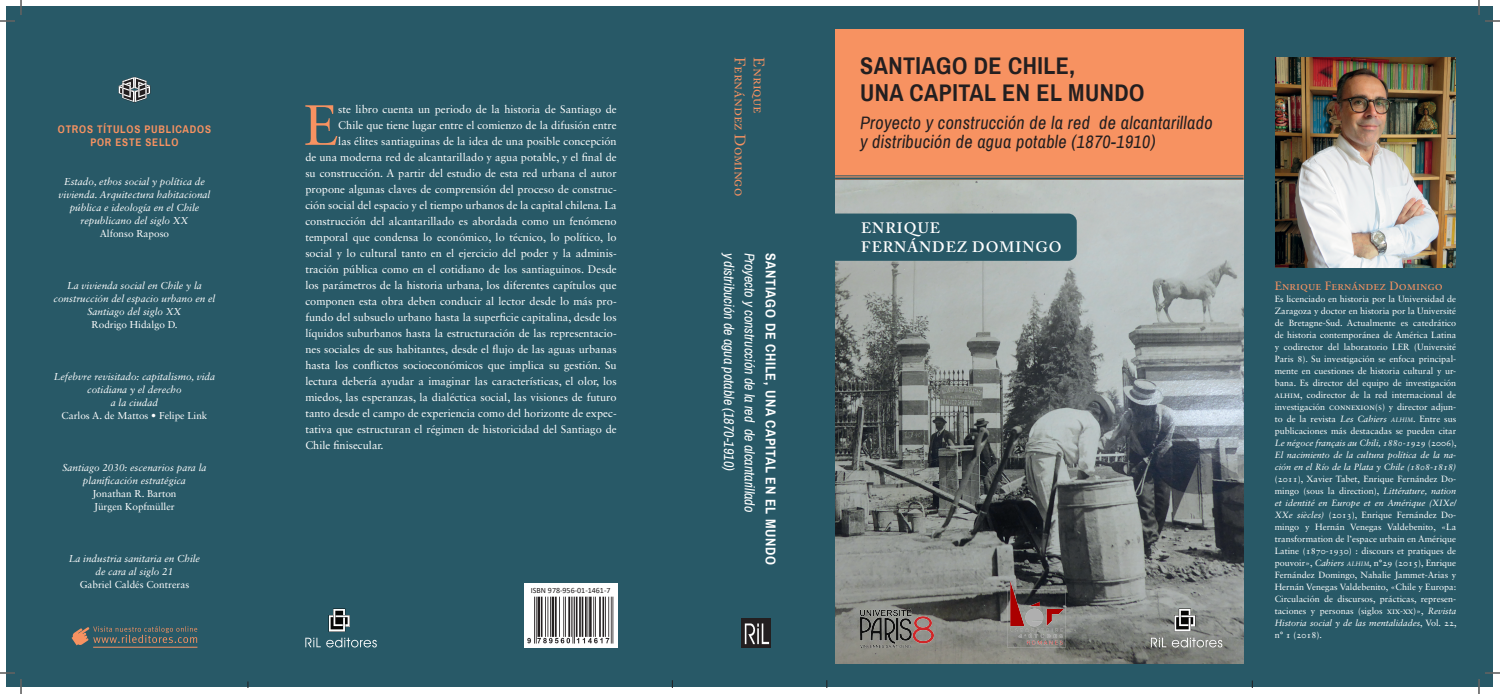
<style>
.page{position:relative;width:1500px;height:694px;background:#fff}
.page>*{position:absolute;margin:0;border:0;box-sizing:border-box;transform-origin:0 0}
.t1{font:56.8px "Sabon LT Std";color:#f79261}
.t2{font:700 24px/27px "Archivo Narrow";letter-spacing:.02em;color:#231f20}
.t3{font:italic 18px/19px "Archivo Narrow";letter-spacing:.02em;color:#231f20}
.t4{font:15px "Adobe Caslon Pro";color:#f79261}
.t5{font:600 15px "Adobe Caslon Pro";letter-spacing:.065em;color:#fff}
.t6{font:italic 14px "Archivo Narrow";color:#fff}
.t7{font:700 14px "Archivo Narrow";letter-spacing:.05em;color:#fff}
.Titulo{font:12px "Sabon LT Std";color:#f79261}
.t8{font:11px "Sabon LT Std";color:#fff}
.t9{font:700 11px "Archivo Narrow";letter-spacing:.07em;color:#f79261}
.t10{font:italic 10px/13px "Sabon LT Std";color:#fff;text-align:center}
.t11{font:10px "Sabon LT Std";color:#fff}
.Titulo-2{font:9px/12px "Sabon LT Std";color:#fff;text-align:justify}
.t12{font:8px "Calibri";color:#231f20}
.s1{font-style:italic}
.s2{font-style:italic;font-size:6.3px}
</style>
<div class="page">
<div style="left:7px;top:7px;width:1485px;height:680px;background:#285967"></div>
<hr style="left:93px;top:647px;width:104px;height:1px;background:#f79261">
<svg style="left:71px;top:626px;width:126px;height:19px"></svg>
<img style="left:118px;top:76px;width:33px;height:27px">
<img style="left:835px;top:180px;width:408px;height:483px">
<div style="left:835px;top:30px;width:408px;height:150px;background:#f79261"></div>
<hr style="left:835px;top:178px;width:408px;height:2px;background:#285967">
<hr style="left:835px;top:176px;width:408px;height:1px;background:#285967">
<img style="left:741px;top:619px;width:29px;height:28px">
<div style="left:524px;top:583px;width:93px;height:64px;background:#fff"></div>
<img style="left:527px;top:596px;width:87px;height:48px">
<svg style="left:328px;top:609px;width:22px;height:23px"></svg>
<svg style="left:305px;top:638px;width:72px;height:9px"></svg>
<svg style="left:1173px;top:609px;width:22px;height:23px"></svg>
<svg style="left:1150px;top:638px;width:72px;height:9px"></svg>
<svg style="left:835px;top:214px;width:241px;height:47px"></svg>
<img style="left:1000px;top:578px;width:77px;height:77px">
<img style="left:860px;top:609px;width:73px;height:39px">
<img style="left:1275px;top:57px;width:180px;height:211px">
<svg style="left:0;top:0;width:22px;height:22px"></svg>
<svg style="left:0;top:672px;width:22px;height:22px"></svg>
<svg style="left:1477px;top:0;width:22px;height:22px"></svg>
<svg style="left:1478px;top:672px;width:21px;height:22px"></svg>
<p class="t9" style="left:58px;top:123px;width:155px">OTROS TÍTULOS PUBLICADOS</p>
<p class="t9" style="left:90px;top:136px;width:90px">POR ESTE SELLO</p>
<p class="t10" style="left:59px;top:175px;width:153px">Estado, ethos social y política de vivienda. Arquitectura habitacional pública e ideología en el Chile republicano del siglo XX</p>
<p class="t11" style="left:100px;top:228px;width:71px">Alfonso Raposo</p>
<p class="t10" style="left:54px;top:279px;width:163px">La vivienda social en Chile y la construcción del espacio urbano en el<br>Santiago del siglo XX</p>
<p class="t11" style="left:91px;top:319px;width:88px">Rodrigo Hidalgo D.</p>
<p class="t10" style="left:54px;top:370px;width:163px">Lefebvre revisitado: capitalismo, vida cotidiana y el derecho<br>a la ciudad</p>
<p class="t11" style="left:61px;top:410px;width:147px">Carlos A. de Mattos • Felipe Link</p>
<p class="t10" style="left:62px;top:461px;width:145px">Santiago 2030: escenarios para la planificación estratégica</p>
<p class="t11" style="left:92px;top:488px;width:86px">Jonathan R. Barton</p>
<p class="t11" style="left:94px;top:501px;width:82px">Jürgen Kopfmüller</p>
<p class="t10" style="left:69px;top:552px;width:133px">La industria sanitaria en Chile</p>
<p class="t10" style="left:95px;top:565px;width:79px">de cara al siglo 21</p>
<p class="t11" style="left:80px;top:579px;width:111px">Gabriel Caldés Contreras</p>
<p class="t1" style="left:303px;top:91px;width:36px">E</p>
<p class="t8" style="left:338px;top:103px;width:280px">ste libro cuenta un periodo de la historia de Santiago de</p>
<p class="t8" style="left:338px;top:119px;width:280px">Chile que tiene lugar entre el comienzo de la difusión entre</p>
<p class="t8" style="left:338px;top:135px;width:280px">las élites santiaguinas de la idea de una posible concepción</p>
<p class="t8" style="left:305px;top:151px;width:313px">de una moderna red de alcantarillado y agua potable, y el final de</p>
<p class="t8" style="left:305px;top:167px;width:313px">su construcción. A partir del estudio de esta red urbana el autor</p>
<p class="t8" style="left:305px;top:183px;width:313px">propone algunas claves de comprensión del proceso de construc-</p>
<p class="t8" style="left:305px;top:199px;width:313px">ción social del espacio y el tiempo urbanos de la capital chilena. La</p>
<p class="t8" style="left:305px;top:215px;width:313px">construcción del alcantarillado es abordada como un fenómeno</p>
<p class="t8" style="left:305px;top:231px;width:313px">temporal que condensa lo económico, lo técnico, lo político, lo</p>
<p class="t8" style="left:305px;top:247px;width:313px">social y lo cultural tanto en el ejercicio del poder y la adminis-</p>
<p class="t8" style="left:305px;top:263px;width:313px">tración pública como en el cotidiano de los santiaguinos. Desde</p>
<p class="t8" style="left:305px;top:279px;width:313px">los parámetros de la historia urbana, los diferentes capítulos que</p>
<p class="t8" style="left:305px;top:295px;width:313px">componen esta obra deben conducir al lector desde lo más pro-</p>
<p class="t8" style="left:305px;top:311px;width:313px">fundo del subsuelo urbano hasta la superficie capitalina, desde los</p>
<p class="t8" style="left:305px;top:327px;width:313px">líquidos suburbanos hasta la estructuración de las representacio-</p>
<p class="t8" style="left:305px;top:343px;width:313px">nes sociales de sus habitantes, desde el flujo de las aguas urbanas</p>
<p class="t8" style="left:305px;top:359px;width:313px">hasta los conflictos socioeconómicos que implica su gestión. Su</p>
<p class="t8" style="left:305px;top:375px;width:313px">lectura debería ayudar a imaginar las características, el olor, los</p>
<p class="t8" style="left:305px;top:391px;width:313px">miedos, las esperanzas, la dialéctica social, las visiones de futuro</p>
<p class="t8" style="left:305px;top:407px;width:313px">tanto desde el campo de experiencia como del horizonte de expec-</p>
<p class="t8" style="left:305px;top:423px;width:313px">tativa que estructuran el régimen de historicidad del Santiago de</p>
<p class="t8" style="left:305px;top:439px;width:80px">Chile finisecular.</p>
<p class="t12" style="left:531px;top:584px;width:81px">ISBN 978-956-01-1461-7</p>
<p class="t4" style="left:748px;top:57px;width:140px;rotate:90deg">Fernández Domingo</p>
<p class="t4" style="left:767px;top:57px;width:57px;rotate:90deg">Enrique</p>
<p class="t6" style="left:737px;top:252px;width:220px;rotate:90deg">y distribución de agua potable (1870-1910)</p>
<p class="t6" style="left:758px;top:252px;width:261px;rotate:90deg">Proyecto y construcción de la red de alcantarillado</p>
<p class="t7" style="left:779px;top:252px;width:314px;rotate:90deg">SANTIAGO DE CHILE, UNA CAPITAL EN EL MUNDO</p>
<p class="t2" style="left:860px;top:53px;width:286px">SANTIAGO DE CHILE,<br>UNA CAPITAL EN EL MUNDO</p>
<p class="t3" style="left:860px;top:114px;width:354px">Proyecto y construcción de la red de alcantarillado y distribución de agua potable (1870-1910)</p>
<p class="t5" style="left:861px;top:219px;width:80px">ENRIQUE</p>
<p class="t5" style="left:861px;top:238px;width:202px">FERNÁNDEZ DOMINGO</p>
<p class="Titulo" style="left:1274px;top:279px;width:170px">Enrique Fernández Domingo</p>
<p class="Titulo-2" style="left:1274px;top:293px;width:183px">Es licenciado en historia por la Universidad de Zaragoza y doctor en historia por la Université de Bretagne-Sud. Actualmente es catedrático de historia contemporánea de América Latina y codirector del laboratorio LER (Université Paris 8). Su investigación se enfoca principal&shy;mente en cuestiones de historia cultural y ur&shy;bana. Es director del equipo de investigación alhim, codirector de la red internacional de investigación connexion(s) y director adjun&shy;to de la revista <span class="s1">Les Cahiers</span> <span class="s2">ALHIM</span>. Entre sus publicaciones más destacadas se pueden citar <span class="s1">Le négoce français au Chili, 1880-1929</span> (2006), <span class="s1">El nacimiento de la cultura política de la na&shy;ción en el Río de la Plata y Chile (1808-1818) </span>(2011), Xavier Tabet, Enrique Fernández Do&shy;mingo (sous la direction), <span class="s1">Littérature, nation et identité en Europe et en Amérique (XIXe/ XXe siècles)</span> (2013), Enrique Fernández Do&shy;mingo y Hernán Venegas Valdebenito, «La transformation de l’espace urbain en Amérique Latine (1870-1930) : discours et pratiques de pouvoir», <span class="s1">Cahiers</span> <span class="s2">ALHIM</span>, n°29 (2015), Enrique Fernández Domingo, Nahalie Jammet-Arias y Hernán Venegas Valdebenito, «Chile y Europa:<br>Circulación de discursos, prácticas, represen&shy;taciones y personas (siglos xix-xx)», <span class="s1">Revista Historia social y de las mentalidades</span>, Vol. 22, n° 1 (2018).</p>
</div>
